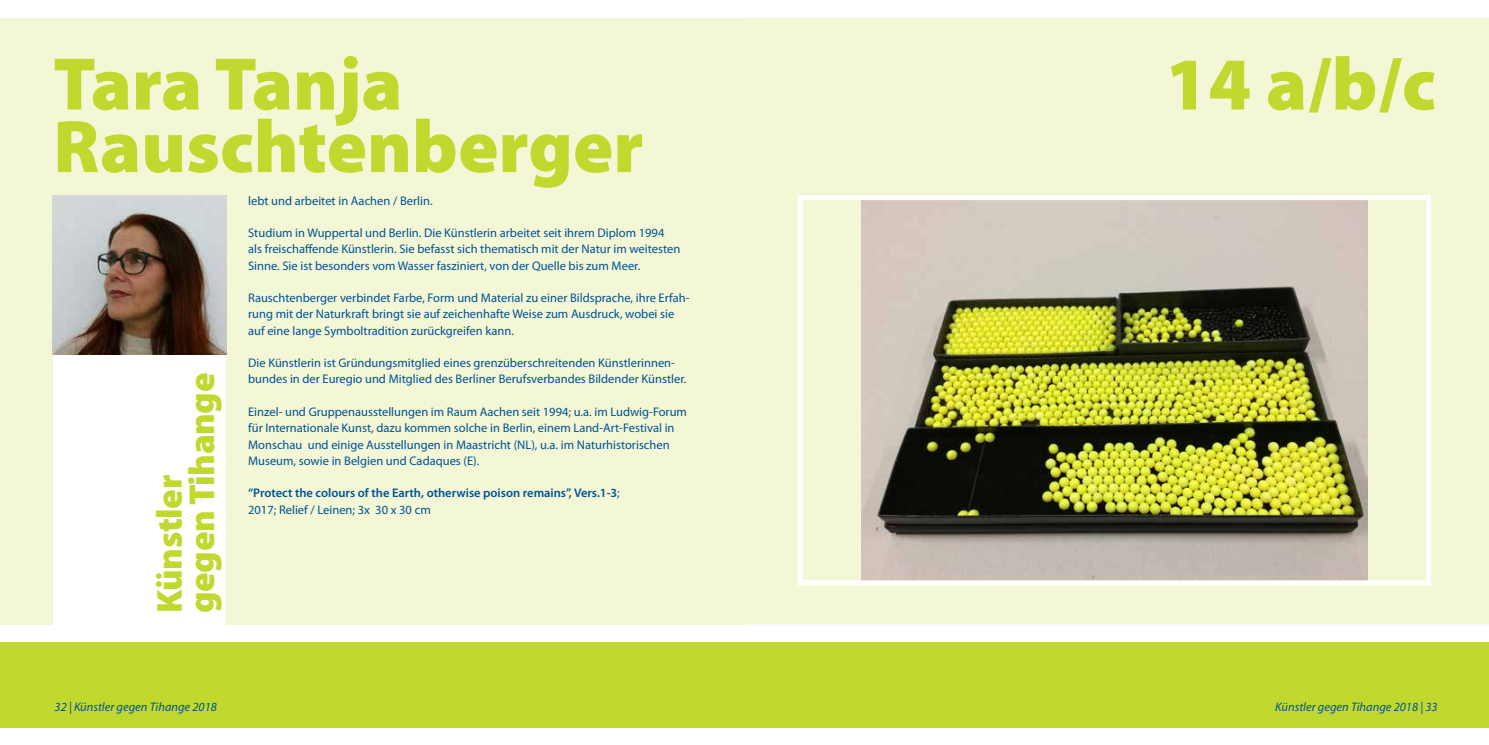
<style>
.page{position:relative;width:1489px;height:745px;background:#fff}
.page>*{position:absolute;margin:0;border:0;box-sizing:border-box;transform-origin:0 0}
.t1{font:900 75px/62.5px "Myriad Pro";color:#c1d82f}
.t2{font:900 36.25px/32.5px "Myriad Pro";letter-spacing:-.01em;color:#c1d82f}
.t3{font:12.5px/16.2px "Myriad Pro";color:#005295}
.t4{font:600 12.5px/16.2px "Myriad Pro";color:#005295}
.t5{font:italic 12.38px "Myriad Pro";color:#005295}
.s1{font-weight:400}
</style>
<div class="page">
<div style="left:0;top:641px;width:744px;height:85px;background:#c1d82f"></div>
<div style="left:744px;top:641px;width:744px;height:85px;background:#c1d82f"></div>
<div style="left:0;top:18px;width:744px;height:606px;background:#f3f7d5"></div>
<div style="left:744px;top:18px;width:744px;height:606px;background:#f3f7d5"></div>
<div style="left:53px;top:195px;width:172px;height:432px;background:#fff"></div>
<img style="left:53px;top:195px;width:173px;height:159px">
<img style="left:795px;top:192px;width:638px;height:395px">
<h1 class="t1" style="left:53px;top:54px;width:592px">Tara Tanja<br>Rauschtenberger</h1>
<p class="t3" style="left:248px;top:192px;width:186px">lebt und arbeitet in Aachen / Berlin.</p>
<p class="t3" style="left:248px;top:225px;width:433px">Studium in Wuppertal und Berlin. Die Künstlerin arbeitet seit ihrem Diplom 1994 als freischaffende Künstlerin. Sie befasst sich thematisch mit der Natur im weitesten<br>Sinne. Sie ist besonders vom Wasser fasziniert, von der Quelle bis zum Meer.</p>
<p class="t3" style="left:248px;top:290px;width:443px">Rauschtenberger verbindet Farbe, Form und Material zu einer Bildsprache, ihre Erfah&shy;rung mit der Naturkraft bringt sie auf zeichenhafte Weise zum Ausdruck, wobei sie auf eine lange Symboltradition zurückgreifen kann.</p>
<p class="t3" style="left:248px;top:355px;width:440px">Die Künstlerin ist Gründungsmitglied eines grenzüberschreitenden Künstlerinnen&shy;bundes in der Euregio und Mitglied des Berliner Berufsverbandes Bildender Künstler.</p>
<p class="t3" style="left:248px;top:403px;width:440px">Einzel- und Gruppenausstellungen im Raum Aachen seit 1994; u.a. im Ludwig-Forum für Internationale Kunst, dazu kommen solche in Berlin, einem Land-Art-Festival in Monschau und einige Ausstellungen in Maastricht (NL), u.a. im Naturhistorischen Museum, sowie in Belgien und Cadaques (E).</p>
<p class="t4" style="left:248px;top:485px;width:373px">“Protect the colours of the Earth, otherwise poison remains”, Vers.1-3<span class="s1">;<br>2017; Relief / Leinen; 3x 30 x 30 cm</span></p>
<h2 class="t2" style="left:154px;top:612px;width:242px;rotate:-90deg">Künstler gegen Tihange</h2>
<h1 class="t1" style="left:1165px;top:54px;width:272px">14 a/b/c</h1>
<p class="t5" style="left:55px;top:699px;width:164px">32 | Künstler gegen Tihange 2018</p>
<p class="t5" style="left:1275px;top:699px;width:164px">Künstler gegen Tihange 2018 | 33</p>
</div>
